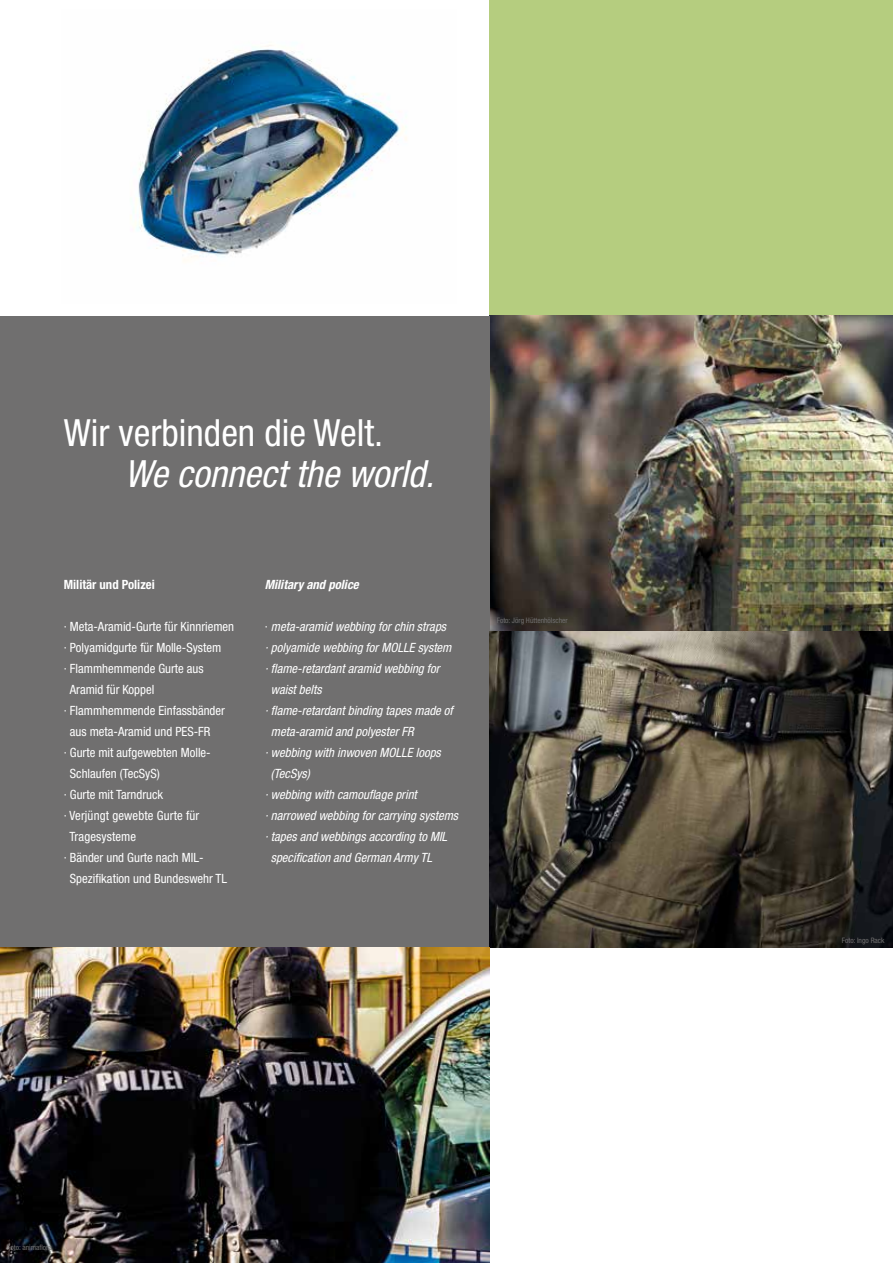
<style>
.page{position:relative;width:893px;height:1263px;background:#fff}
.page>*{position:absolute;margin:0;border:0;box-sizing:border-box;transform-origin:0 0}
.t1{font:condensed 37.5px "Helvetica Neue";color:#fff}
.t2{font:italic condensed 37.5px "Helvetica Neue";color:#fff}
.t3{font:italic condensed 12.75px "Helvetica Neue";color:#fff}
.t4{font:condensed 12.75px "Helvetica Neue";color:#fff}
.t5{font:700 condensed 12.75px "Helvetica Neue";color:#fff}
.t6{font:italic 700 condensed 12.75px "Helvetica Neue";color:#fff}
.t7{font:condensed 7.5px "Helvetica Neue";color:#706f6f}
.s1{font-style:normal}
</style>
<div class="page">
<div style="left:489px;top:0;width:404px;height:316px;background:#b5cd7f"></div>
<img style="left:489px;top:316px;width:404px;height:315px">
<div style="left:0;top:316px;width:489px;height:631px;background:#706f6f"></div>
<svg style="left:489px;top:631px;width:404px;height:316px;background:#474239"></svg>
<img style="left:0;top:947px;width:489px;height:316px">
<img style="left:130px;top:45px;width:277px;height:216px">
<h1 class="t1" style="left:64px;top:411px;width:321px">Wir verbinden die Welt.</h1>
<h1 class="t2" style="left:125px;top:452px;width:311px">We connect the world.</h1>
<p class="t5" style="left:64px;top:577px;width:92px">Militär und Polizei</p>
<p class="t4" style="left:64px;top:619px;width:172px">· Meta-Aramid-Gurte für Kinnriemen</p>
<p class="t4" style="left:64px;top:640px;width:159px">· Polyamidgurte für Molle-System</p>
<p class="t4" style="left:64px;top:661px;width:141px">· Flammhemmende Gurte aus</p>
<p class="t4" style="left:70px;top:682px;width:86px">Aramid für Koppel</p>
<p class="t4" style="left:64px;top:703px;width:163px">· Flammhemmende Einfassbänder</p>
<p class="t4" style="left:70px;top:724px;width:142px">aus meta-Aramid und PES-FR</p>
<p class="t4" style="left:64px;top:745px;width:149px">· Gurte mit aufgewebten Molle-</p>
<p class="t4" style="left:70px;top:766px;width:91px">Schlaufen (TecSyS)</p>
<p class="t4" style="left:64px;top:787px;width:101px">· Gurte mit Tarndruck</p>
<p class="t4" style="left:64px;top:808px;width:137px">· Verjüngt gewebte Gurte für</p>
<p class="t4" style="left:69px;top:829px;width:68px">Tragesysteme</p>
<p class="t4" style="left:64px;top:850px;width:141px">· Bänder und Gurte nach MIL-</p>
<p class="t4" style="left:70px;top:871px;width:159px">Spezifikation und Bundeswehr TL</p>
<p class="t6" style="left:265px;top:577px;width:96px">Military and police</p>
<p class="t3" style="left:265px;top:619px;width:183px"><span class="s1">·</span> meta-aramid webbing for chin straps</p>
<p class="t3" style="left:265px;top:640px;width:188px">· polyamide webbing for MOLLE system</p>
<p class="t3" style="left:265px;top:661px;width:176px">· flame-retardant aramid webbing for</p>
<p class="t3" style="left:271px;top:682px;width:52px">waist belts</p>
<p class="t3" style="left:265px;top:703px;width:190px">· flame-retardant binding tapes made of</p>
<p class="t3" style="left:271px;top:724px;width:144px">meta-aramid and polyester FR</p>
<p class="t3" style="left:265px;top:745px;width:178px">· webbing with inwoven MOLLE loops</p>
<p class="t3" style="left:271px;top:766px;width:40px">(TecSys)</p>
<p class="t3" style="left:265px;top:787px;width:154px">· webbing with camouflage print</p>
<p class="t3" style="left:265px;top:808px;width:195px">· narrowed webbing for carrying systems</p>
<p class="t3" style="left:265px;top:829px;width:184px">· tapes and webbings according to MIL</p>
<p class="t3" style="left:271px;top:850px;width:163px">specification and German Army TL</p>
<p class="t7" style="left:497px;top:616px;width:72px">Foto: Jörg Hüttenhölscher</p>
<p class="t7" style="left:7px;top:1243px;width:46px">Foto: animaflora</p>
<p class="t7" style="left:842px;top:936px;width:44px">Foto: Ingo Rack</p>
</div>
